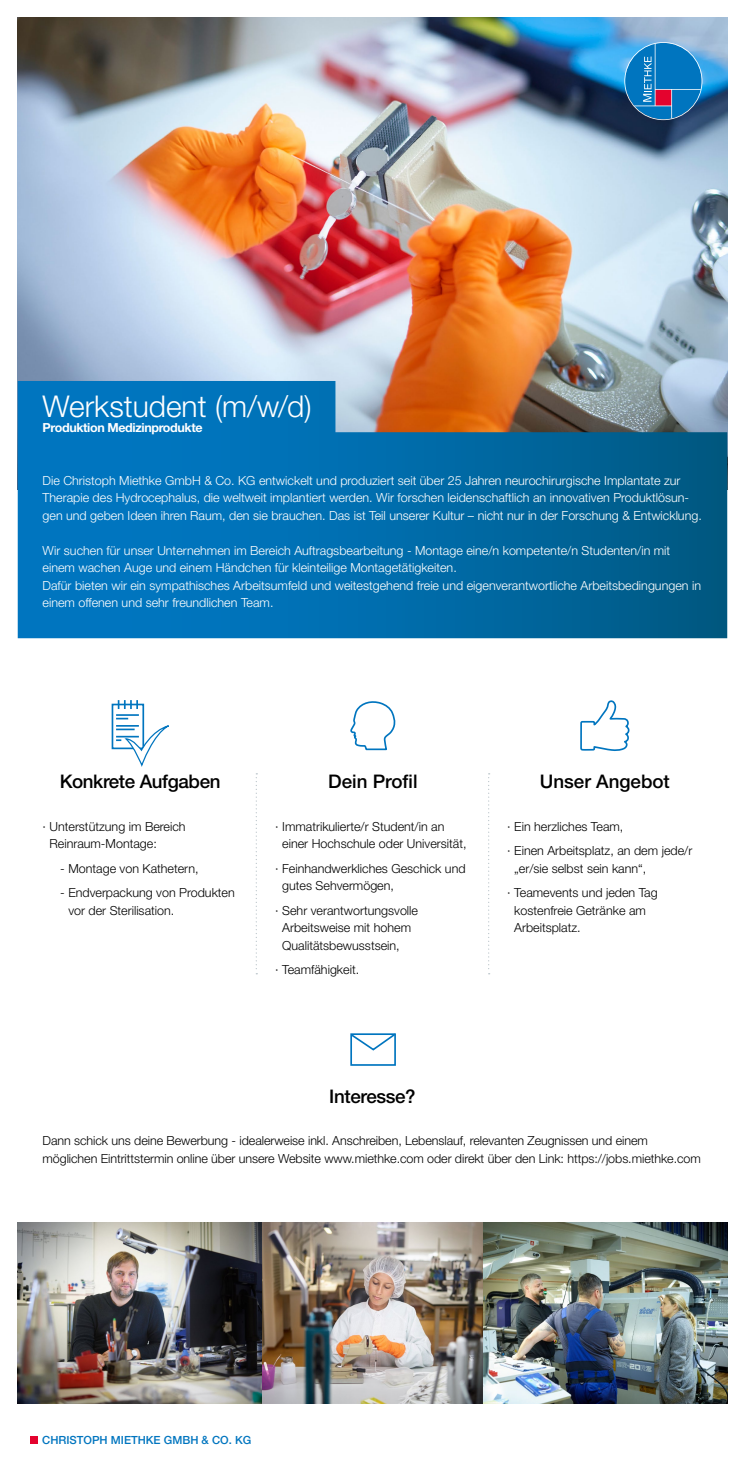
<style>
.page{position:relative;width:745px;height:1480px;background:#fff}
.page>*{position:absolute;margin:0;border:0;box-sizing:border-box;transform-origin:0 0}
.t1{font:300 30px "Helvetica Neue LT";color:#fff}
.t2{font:500 18.75px "Helvetica Neue LT";letter-spacing:-.02em;color:#000}
.t3{font:500 18.75px "Helvetica Neue LT";color:#000}
.t4{font:300 12.5px/17.5px "Helvetica Neue LT";color:#000}
.t5{font:300 12.5px/17.5px "Helvetica Neue LT";color:#fff}
.t6{font:700 12.5px "Helvetica Neue LT";letter-spacing:-.03em;color:#fff}
.t7{font:500 11.25px "Helvetica Neue LT";color:#0075bf}
</style>
<div class="page">
<img style="left:18px;top:18px;width:708px;height:363px">
<svg style="left:18px;top:381px;width:708px;height:257px;background:#126ea3"></svg>
<svg style="left:624px;top:42px;width:78px;height:78px;background:#2a7ab7"></svg>
<div style="left:30px;top:1435px;width:8px;height:8px;background:#e4032e"></div>
<svg style="left:255px;top:773px;width:2px;height:201px"></svg>
<svg style="left:488px;top:773px;width:1px;height:201px"></svg>
<img style="left:18px;top:1222px;width:708px;height:181px">
<svg style="left:350px;top:701px;width:46px;height:50px"></svg>
<svg style="left:580px;top:700px;width:50px;height:51px"></svg>
<div style="left:350px;top:1033px;width:45px;height:32px;border:2px solid #0075bf"></div>
<svg style="left:350px;top:1033px;width:46px;height:18px"></svg>
<div style="left:111px;top:703px;width:33px;height:46px;border:2px solid #0075bf"></div>
<svg style="left:118px;top:700px;width:20px;height:9px"></svg>
<hr style="left:116px;top:714px;width:23px;height:2px;background:#0075bf">
<svg style="left:116px;top:717px;width:53px;height:49px"></svg>
<h1 class="t1" style="left:43px;top:387px;width:270px">Werkstudent (m/w/d)</h1>
<p class="t6" style="left:43px;top:419px;width:161px">Produktion Medizinprodukte</p>
<p class="t5" style="left:43px;top:471px;width:660px">Die Christoph Miethke GmbH &amp; Co. KG entwickelt und produziert seit über 25 Jahren neurochirurgische Implantate zur<br>Therapie des Hydrocephalus, die weltweit implantiert werden. Wir forschen leidenschaftlich an innovativen Produktlösun&shy;gen und geben Ideen ihren Raum, den sie brauchen. Das ist Teil unserer Kultur – nicht nur in der Forschung &amp; Entwicklung.</p>
<p class="t5" style="left:43px;top:541px;width:659px">Wir suchen für unser Unternehmen im Bereich Auftragsbearbeitung - Montage eine/n kompetente/n Studenten/in mit einem wachen Auge und einem Händchen für kleinteilige Montagetätigkeiten.<br>Dafür bieten wir ein sympathisches Arbeitsumfeld und weitestgehend freie und eigenverantwortliche Arbeitsbedingungen in einem offenen und sehr freundlichen Team.</p>
<h2 class="t2" style="left:60px;top:770px;width:162px">Konkrete Aufgaben</h2>
<p class="t4" style="left:49px;top:817px;width:137px;text-indent:-7px">· Unterstützung im Bereich<br>Reinraum-Montage:</p>
<p class="t4" style="left:60px;top:859px;width:140px">- Montage von Kathetern,</p>
<p class="t4" style="left:68px;top:883px;width:168px;text-indent:-8px">- Endverpackung von Produkten vor der Sterilisation.</p>
<h2 class="t3" style="left:328px;top:770px;width:91px">Dein Profil</h2>
<p class="t4" style="left:282px;top:817px;width:186px;text-indent:-7px">· Immatrikulierte/r Student/in an einer Hochschule oder Universität,</p>
<p class="t4" style="left:282px;top:859px;width:185px;text-indent:-7px">· Feinhandwerkliches Geschick und gutes Sehvermögen,</p>
<p class="t4" style="left:282px;top:901px;width:137px;text-indent:-7px">· Sehr verantwortungsvolle<br>Arbeitsweise mit hohem<br>Qualitätsbewusstsein,</p>
<p class="t4" style="left:275px;top:960px;width:85px">· Teamfähigkeit.</p>
<h2 class="t3" style="left:539px;top:770px;width:131px">Unser Angebot</h2>
<p class="t4" style="left:507px;top:813px;width:186px;line-height:24.6px">· Ein herzliches Team,<br>· Einen Arbeitsplatz, an dem jede/r</p>
<p class="t4" style="left:507px;top:855px;width:152px;line-height:24.6px;text-align:center">„er/sie selbst sein kann“,<br>· Teamevents und jeden Tag</p>
<p class="t4" style="left:514px;top:901px;width:133px">kostenfreie Getränke am<br>Arbeitsplatz.</p>
<h2 class="t2" style="left:329px;top:1085px;width:88px">Interesse?</h2>
<p class="t4" style="left:43px;top:1132px;width:659px">Dann schick uns deine Bewerbung - idealerweise inkl. Anschreiben, Lebenslauf, relevanten Zeugnissen und einem möglichen Eintrittstermin online über unsere Website www.miethke.com oder direkt über den Link: https://jobs.miethke.com</p>
<p class="t7" style="left:42px;top:1433px;width:210px">CHRISTOPH MIETHKE GMBH &amp; CO. KG</p>
</div>
